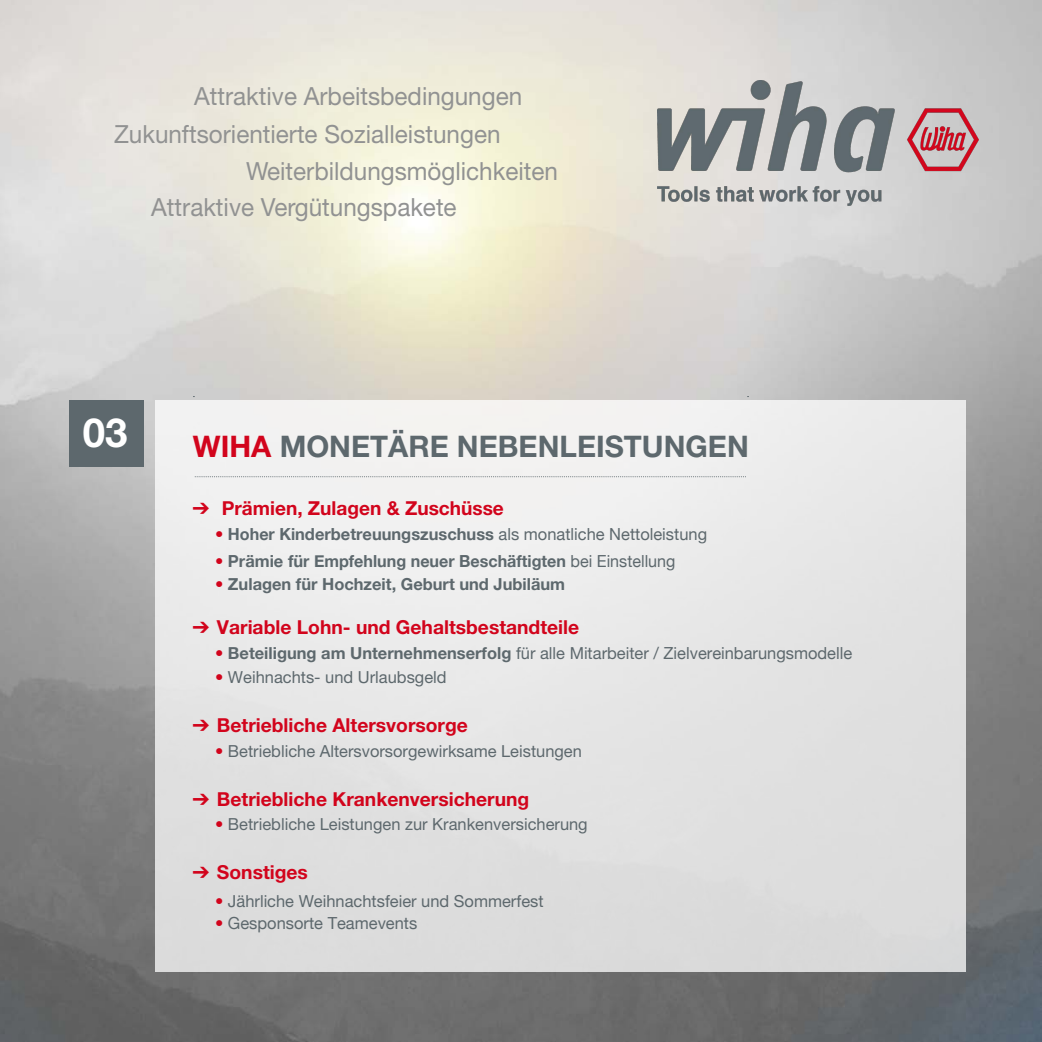
<style>
.page{position:relative;width:1042px;height:1042px;background:#fff}
.page>*{position:absolute;margin:0;border:0;box-sizing:border-box;transform-origin:0 0}
.t1{font:700 40.25px "Helvetica Neue";color:#fff}
.t2{font:700 29.75px "Helvetica Neue";color:#5d686d}
.t3{font:25.03px "Helvetica Neue";color:#919292}
.t4{font:700 19.25px "Helvetica Neue";color:#d2041c}
.t5{font:700 16.62px "Helvetica Neue";color:#5d686d}
.t6{font:16.62px "Helvetica Neue";color:#5d686d}
.t7{font:16.62px "Helvetica Neue";color:#5d686d}
.s1{color:#d2041c}
.s2{font-weight:400;color:#d2041c}
.s3{font-weight:400}
</style>
<div class="page">
<img style="left:0;top:0;width:1042px;height:1042px">
<div style="left:155px;top:400px;width:810px;height:571px;background:linear-gradient(to right,#e9e9e9,#e2e2e2)"></div>
<div style="left:69px;top:400px;width:75px;height:67px;background:#5d686d"></div>
<svg style="left:195px;top:476px;width:552px;height:1px"></svg>
<img style="left:657px;top:80px;width:321px;height:125px">
<h3 class="t3" style="left:194px;top:81px;width:330px">Attraktive Arbeitsbedingungen</h3>
<h3 class="t3" style="left:114px;top:119px;width:388px">Zukunftsorientierte Sozialleistungen</h3>
<h3 class="t3" style="left:246px;top:156px;width:313px">Weiterbildungsmöglichkeiten</h3>
<h3 class="t3" style="left:151px;top:192px;width:307px">Attraktive Vergütungspakete</h3>
<h1 class="t1" style="left:83px;top:408px;width:46px">03</h1>
<h2 class="t2" style="left:193px;top:428px;width:557px"><span class="s1">WIHA</span> Monetäre Nebenleistungen</h2>
<p class="t4" style="left:192px;top:496px;width:313px">➔ Prämien, zulagen &amp; zuschüsse</p>
<p class="t5" style="left:215px;top:521px;width:493px"><span class="s2">•</span> Hoher Kinderbetreuungszuschuss <span class="s3">als monatliche Nettoleistung</span></p>
<p class="t5" style="left:215px;top:548px;width:462px"><span class="s2">•</span> Prämie für Empfehlung neuer Beschäftigten <span class="s3">bei Einstellung</span></p>
<p class="t5" style="left:215px;top:574px;width:352px"><span class="s2">•</span> zulagen für Hochzeit, geburt und Jubiläum</p>
<p class="t4" style="left:192px;top:615px;width:388px">➔ Variable lohn- und gehaltsbestandteile</p>
<p class="t5" style="left:215px;top:642px;width:639px"><span class="s2">•</span> beteiligung am unternehmenserfolg <span class="s3">für alle Mitarbeiter</span> <span class="s3">/ Zielvereinbarungsmodelle</span></p>
<p class="t6" style="left:215px;top:667px;width:233px"><span class="s1">•</span> Weihnachts- und Urlaubsgeld</p>
<p class="t4" style="left:192px;top:713px;width:277px">➔ betriebliche Altersvorsorge</p>
<p class="t6" style="left:215px;top:741px;width:368px"><span class="s1">•</span> Betriebliche Altersvorsorgewirksame Leistungen</p>
<p class="t4" style="left:192px;top:787px;width:338px">➔ betriebliche krankenversicherung</p>
<p class="t6" style="left:215px;top:814px;width:374px"><span class="s1">•</span> Betriebliche Leistungen zur Krankenversicherung</p>
<p class="t4" style="left:192px;top:860px;width:117px">➔ sonstiges</p>
<p class="t6" style="left:215px;top:891px;width:330px"><span class="s1">•</span> Jährliche Weihnachtsfeier und Sommerfest</p>
<p class="t7" style="left:215px;top:911px;width:204px"><span class="s1">•</span> Gesponsorte Teamevents</p>
</div>
